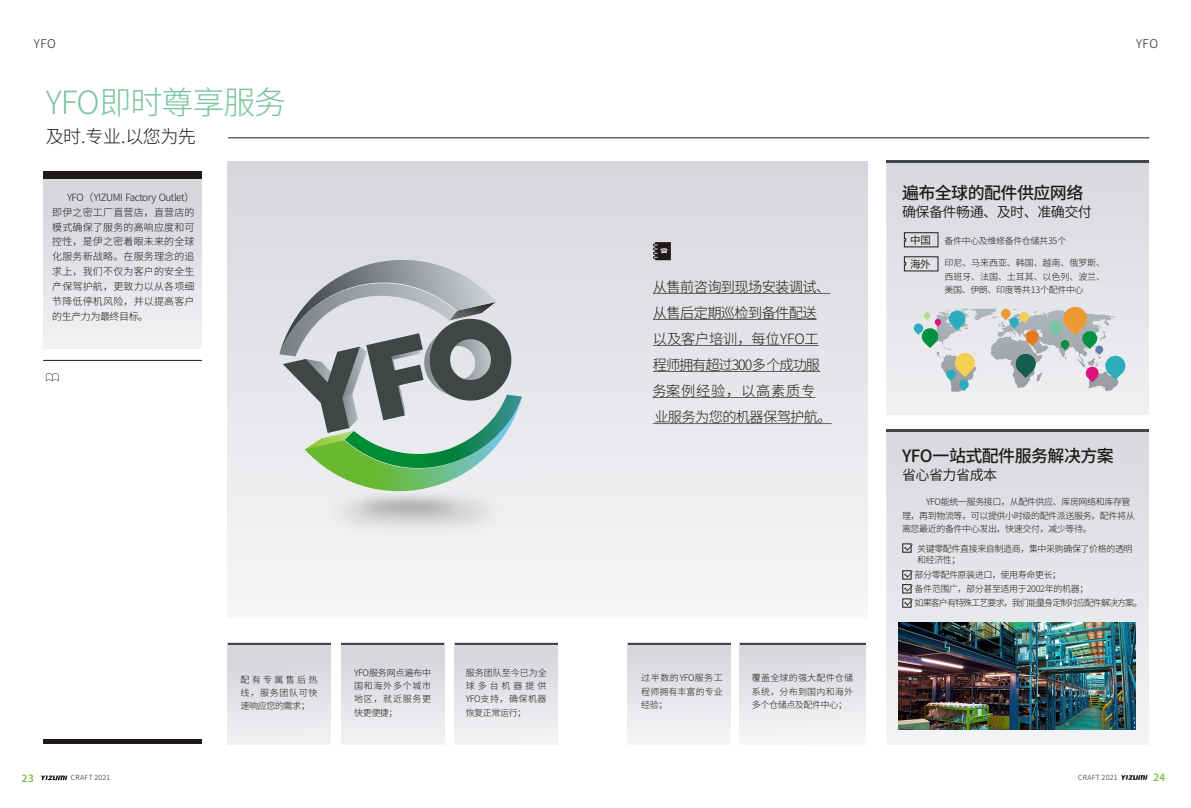
<style>
.page{position:relative;width:1191px;height:808px;background:#fff}
.page>*{position:absolute;margin:0;border:0;box-sizing:border-box;transform-origin:0 0}
.t1{font:300 32px "Source Han Sans CN";letter-spacing:-.035em;color:#7ac4a1}
.t2{font:300 18px "Source Han Sans CN";letter-spacing:-.035em;color:#1f1a17}
.t3{font:500 17px "Source Han Sans CN";letter-spacing:-.035em;color:#1f1a17}
.t4{font:300 14.2px/26.1px "Source Han Sans CN";letter-spacing:-.045em;color:#1f1a17}
.t5{font:14px "Source Han Sans CN";letter-spacing:-.035em;color:#1f1a17}
.t6{font:300 12px "Source Han Sans CN";letter-spacing:.04em;color:#1f1a17}
.t7{font:10.5px "Source Han Sans CN";color:#1f1a17}
.t8{font:300 10px/14.9px "Source Han Sans CN";letter-spacing:.02em;color:#1f1a17;text-align:justify}
.t9{font:500 10px "Source Han Sans CN";color:#69ba2e}
.t10{font:300 9px/13.4px "Source Han Sans CN";letter-spacing:-.045em;color:#1f1a17;text-align:justify}
.t11{font:300 9px "Source Han Sans CN";letter-spacing:-.1em;color:#1f1a17}
.t12{font:300 7.1px "Source Han Sans CN";letter-spacing:.045em;color:#1f1a17}
</style>
<div class="page">
<img style="left:43px;top:178px;width:159px;height:170px">
<img style="left:886px;top:432px;width:262px;height:312px">
<img style="left:886px;top:163px;width:262px;height:251px">
<hr style="left:886px;top:160px;width:262px;height:3px;background:#404545">
<img style="left:899px;top:623px;width:237px;height:106px">
<hr style="left:653px;top:293px;width:177px;height:1px;background:#1f1a17">
<hr style="left:653px;top:319px;width:163px;height:1px;background:#1f1a17">
<hr style="left:653px;top:345px;width:127px;height:1px;background:#1f1a17">
<svg style="left:752px;top:371px;width:14px;height:1px"></svg>
<svg style="left:780px;top:345px;width:38px;height:1px"></svg>
<hr style="left:653px;top:371px;width:99px;height:1px;background:#1f1a17">
<hr style="left:766px;top:371px;width:54px;height:1px;background:#1f1a17">
<hr style="left:652px;top:397px;width:163px;height:1px;background:#1f1a17">
<hr style="left:653px;top:423px;width:178px;height:1px;background:#1f1a17">
<svg style="left:1014px;top:353px;width:22px;height:25px"></svg>
<svg style="left:1000px;top:308px;width:39px;height:38px"></svg>
<svg style="left:1048px;top:306px;width:78px;height:82px;background:#c2c8c3"></svg>
<svg style="left:913px;top:310px;width:63px;height:81px;background:#c2d2ca"></svg>
<hr style="left:43px;top:360px;width:159px;height:1px;background:#1f1a17">
<svg style="left:653px;top:242px;width:18px;height:18px"></svg>
<svg style="left:46px;top:373px;width:13px;height:8px"></svg>
<svg style="left:904px;top:232px;width:34px;height:15px"></svg>
<svg style="left:904px;top:256px;width:34px;height:15px"></svg>
<div style="left:43px;top:171px;width:159px;height:7px;background:#1f1a17"></div>
<hr style="left:228px;top:138px;width:921px;height:1px;background:#1f1a17">
<hr style="left:886px;top:429px;width:262px;height:3px;background:#404545">
<div style="left:902px;top:544px;width:9px;height:8px;border:1px solid #1f1a17"></div>
<svg style="left:904px;top:544px;width:9px;height:7px"></svg>
<div style="left:902px;top:570px;width:9px;height:9px;border:1px solid #1f1a17"></div>
<svg style="left:904px;top:571px;width:9px;height:7px"></svg>
<div style="left:902px;top:584px;width:9px;height:9px;border:1px solid #1f1a17"></div>
<svg style="left:904px;top:584px;width:9px;height:8px"></svg>
<div style="left:902px;top:599px;width:9px;height:8px;border:1px solid #1f1a17"></div>
<svg style="left:904px;top:599px;width:9px;height:7px"></svg>
<svg style="left:41px;top:775px;width:26px;height:5px"></svg>
<svg style="left:1121px;top:775px;width:26px;height:5px"></svg>
<div style="left:297px;top:476px;width:236px;height:72px;background:#f0f0f2"></div>
<img style="left:338px;top:498px;width:141px;height:29px">
<svg style="left:279px;top:253px;width:243px;height:245px;background:#acbab2"></svg>
<hr style="left:43px;top:740px;width:159px;height:4px;background:#1f1a17">
<hr style="left:628px;top:643px;width:103px;height:2px;background:#404545">
<hr style="left:739px;top:643px;width:126px;height:2px;background:#404545">
<hr style="left:228px;top:643px;width:102px;height:2px;background:#404545">
<hr style="left:341px;top:643px;width:103px;height:2px;background:#404545">
<hr style="left:455px;top:643px;width:102px;height:2px;background:#404545">
<h3 class="t6" style="left:34px;top:37px;width:24px">YFO</h3>
<h3 class="t6" style="left:1136px;top:37px;width:24px">YFO</h3>
<h1 class="t1" style="left:46px;top:86px;width:242px">YFO即时尊享服务</h1>
<h2 class="t2" style="left:46px;top:127px;width:152px">及时.专业.以您为先</h2>
<p class="t8" style="left:52px;top:189px;width:144px;text-indent:15px">YFO（YIZUMI Factory Outlet）即伊之密工厂直营店，直营店的模式确保了服务的高响应度和可控性，是伊之密着眼未来的全球化服务新战略。在服务理念的追求上，我们不仅为客户的安全生产保驾护航，更致力以从各项细节降低停机风险，并以提高客户的生产力为最终目标。</p>
<p class="t10" style="left:241px;top:672px;width:79px">配有专属售后热线，服务团队可快速响应您的需求；</p>
<p class="t10" style="left:354px;top:665px;width:79px">YFO服务网点遍布中国和海外多个城市地区，就近服务更快更便捷；</p>
<p class="t10" style="left:466px;top:665px;width:83px">服务团队至今已为全球多台机器提供YFO支持，确保机器恢复正常运行；</p>
<h3 class="t4" style="left:652px;top:273px;width:181px">从售前咨询到现场安装调试、从售后定期巡检到备件配送以及客户培训，每位YFO工程师拥有超过300多个成功服务案例经验，以高素质专业服务为您的机器保驾护航。</h3>
<p class="t10" style="left:641px;top:671px;width:83px">过半数的YFO服务工程师拥有丰富的专业经验；</p>
<p class="t10" style="left:752px;top:671px;width:103px">覆盖全球的强大配件仓储系统，分布到国内和海外多个仓储点及配件中心；</p>
<h3 class="t3" style="left:902px;top:184px;width:183px">遍布全球的配件供应网络</h3>
<h3 class="t5" style="left:902px;top:205px;width:191px">确保备件畅通、及时、准确交付</h3>
<p class="t7" style="left:910px;top:235px;width:22px">中国</p>
<p class="t10" style="left:944px;top:234px;width:123px">备件中心及维修备件仓储共35个</p>
<p class="t7" style="left:910px;top:259px;width:22px">海外</p>
<p class="t10" style="left:944px;top:256px;width:162px">印尼、马来西亚、韩国、越南、俄罗斯、西班牙、法国、土耳其、以色列、波兰、美国、伊朗、印度等共13个配件中心</p>
<h3 class="t3" style="left:902px;top:447px;width:213px">YFO一站式配件服务解决方案</h3>
<h3 class="t5" style="left:902px;top:468px;width:97px">省心省力省成本</h3>
<p class="t10" style="left:902px;top:495px;width:234px;text-align:left;text-indent:24px">YFO能统一服务接口，从配件供应、库房网络和库存管理，再到物流等，可以提供小时级的配件派送服务，配件将从离您最近的备件中心发出，快速交付，减少等待。</p>
<p class="t10" style="left:917px;top:543px;width:217px;line-height:11.4px">关键零配件直接来自制造商，集中采购确保了价格的透明和经济性；</p>
<p class="t10" style="left:914px;top:568px;width:175px">部分零配件原装进口，使用寿命更长；<br>备件范围广，部分甚至适用于2002年的机器；</p>
<p class="t11" style="left:914px;top:598px;width:229px">如果客户有特殊工艺要求，我们能量身定制对应配件解决方案。</p>
<p class="t9" style="left:22px;top:773px;width:13px">23</p>
<p class="t12" style="left:71px;top:774px;width:41px">CRAFT 2021</p>
<p class="t12" style="left:1078px;top:774px;width:41px">CRAFT 2021</p>
<p class="t9" style="left:1153px;top:772px;width:13px">24</p>
</div>
